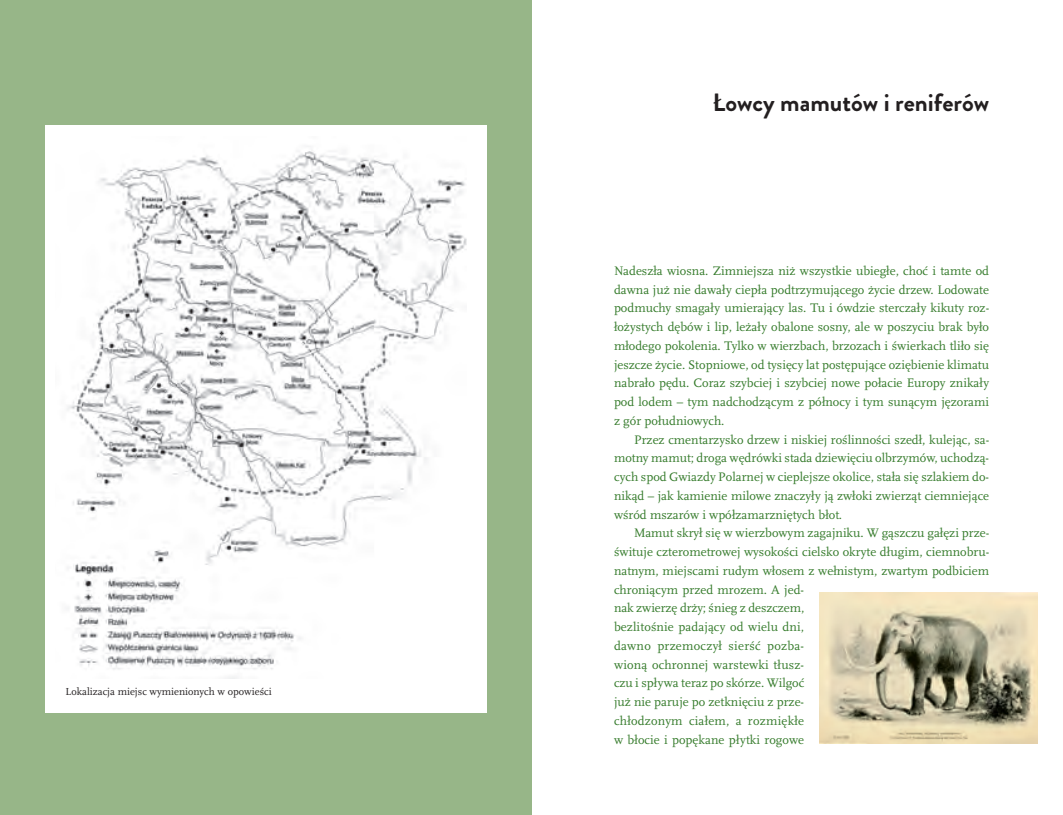
<style>
.page{position:relative;width:1063px;height:815px;background:#fff}
.page>*{position:absolute;margin:0;border:0;box-sizing:border-box;transform-origin:0 0}
.t1{font:700 25px "Brandon Grotesque";color:#231f20}
.t2{font:12.88px/18.8px "Scala Pro";color:#357b2b;text-align:justify}
.t3{font:10.62px "Scala Pro";color:#231f20}
</style>
<div class="page">
<div style="left:0;top:0;width:531px;height:815px;background:#97b688"></div>
<div style="left:45px;top:125px;width:441px;height:588px;background:#fff"></div>
<img style="left:819px;top:592px;width:219px;height:152px">
<img style="left:67px;top:146px;width:400px;height:532px">
<p class="t3" style="left:66px;top:687px;width:208px">Lokalizacja miejsc wymienionych w opowieści</p>
<h1 class="t1" style="left:712px;top:93px;width:278px">Łowcy mamutów i reniferów</h1>
<p class="t2" style="left:614px;top:262px;width:377px">Nadeszła wiosna. Zimniejsza niż wszystkie ubiegłe, choć i tamte od dawna już nie dawały ciepła podtrzymującego życie drzew. Lodowate podmuchy smagały umierający las. Tu i ówdzie sterczały kikuty roz&shy;łożystych dębów i lip, leżały obalone sosny, ale w poszyciu brak było młodego pokolenia. Tylko w wierzbach, brzozach i świerkach tliło się jeszcze życie. Stopniowe, od tysięcy lat postępujące oziębienie klimatu nabrało pędu. Coraz szybciej i szybciej nowe połacie Europy znikały pod lodem – tym nadchodzącym z północy i tym sunącym jęzorami z gór południowych.</p>
<p class="t2" style="left:614px;top:431px;width:377px;text-indent:20px">Przez cmentarzysko drzew i niskiej roślinności szedł, kulejąc, sa&shy;motny mamut; droga wędrówki stada dziewięciu olbrzymów, uchodzą&shy;cych spod Gwiazdy Polarnej w cieplejsze okolice, stała się szlakiem do&shy;nikąd – jak kamienie milowe znaczyły ją zwłoki zwierząt ciemniejące wśród mszarów i wpółzamarzniętych błot.</p>
<p class="t2" style="left:614px;top:525px;width:377px;text-align:left;text-indent:20px">Mamut skrył się w wierzbowym zagajniku. W gąszczu gałęzi prze&shy;śwituje czterometrowej wysokości cielsko okryte długim, ciemnobru&shy;natnym, miejscami rudym włosem z wełnistym, zwartym podbiciem chroniącym przed mrozem. A jed-<br>nak zwierzę drży; śnieg z deszczem,<br>bezlitośnie padający od wielu dni,<br>dawno przemoczył sierść pozba-<br>wioną ochronnej warstewki tłusz-<br>czu i spływa teraz po skórze. Wilgoć<br>już nie paruje po zetknięciu z prze-<br>chłodzonym ciałem, a rozmiękłe<br>w błocie i popękane płytki rogowe</p>
</div>
